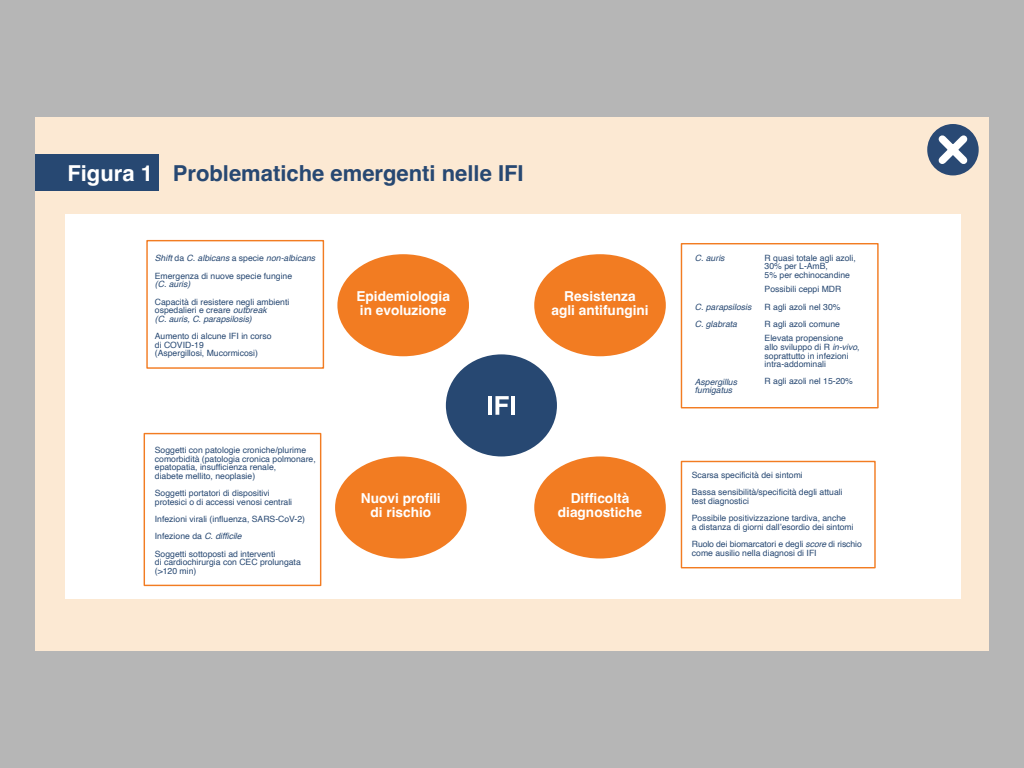
<style>
.page{position:relative;width:1024px;height:768px;background:#b3b3b3}
.page>*{position:absolute;margin:0;border:0;box-sizing:border-box;transform-origin:0 0}
.t1{font:700 22px "Helvetica";color:#274872}
.t2{font:700 13.7px/14.4px "Helvetica";color:#fff;text-align:center}
.t3{font:8.65px/8.7px "Helvetica";color:#274872}
.t4{font:italic 8.65px/17.3px "Helvetica";color:#274872}
.s1{color:#fff}
.s2{font-style:italic}
</style>
<div class="page">
<div style="left:35px;top:117px;width:954px;height:534px;background:#fce9d3"></div>
<div style="left:35px;top:154px;width:123px;height:37px;background:#274872"></div>
<svg style="left:927px;top:124px;width:52px;height:51px"></svg>
<div style="left:65px;top:215px;width:896px;height:384px;background:#fff"></div>
<div style="left:337px;top:254px;width:132px;height:102px;background:#f27c22;border-radius:50%"></div>
<div style="left:446px;top:354px;width:111px;height:102px;background:#274872;border-radius:50%"></div>
<div style="left:146px;top:240px;width:178px;height:129px;border:1px solid #f27c22"></div>
<div style="left:144px;top:433px;width:177px;height:153px;border:1px solid #f27c22"></div>
<div style="left:681px;top:461px;width:195px;height:107px;border:1px solid #f27c22"></div>
<div style="left:534px;top:254px;width:132px;height:102px;background:#f27c22;border-radius:50%"></div>
<div style="left:534px;top:456px;width:132px;height:103px;background:#f27c22;border-radius:50%"></div>
<div style="left:335px;top:456px;width:132px;height:103px;background:#f27c22;border-radius:50%"></div>
<hr style="left:488px;top:396px;width:4px;height:19px;background:#fff">
<svg style="left:495px;top:396px;width:14px;height:19px"></svg>
<hr style="left:511px;top:396px;width:4px;height:19px;background:#fff">
<div style="left:681px;top:243px;width:198px;height:165px;border:1px solid #f27c22"></div>
<h1 class="t1" style="left:67px;top:160px;width:458px"><span class="s1">Figura 1</span> Problematiche emergenti nelle IFI</h1>
<p class="t3" style="left:155px;top:250px;width:162px;line-height:17.3px"><span class="s2">Shift</span> da <span class="s2">C. albicans</span> a specie <span class="s2">non-albicans<br></span>Emergenza di nuove specie fungine</p>
<p class="t4" style="left:155px;top:276px;width:37px">(C. auris)</p>
<p class="t3" style="left:155px;top:297px;width:136px">Capacità di resistere negli ambienti ospedalieri e creare <span class="s2">outbreak<br>(C. auris, C. parapsilosis)</span></p>
<p class="t3" style="left:155px;top:332px;width:118px">Aumento di alcune IFI in corso di COVID-19<br>(Aspergillosi, Mucormicosi)</p>
<p class="t3" style="left:155px;top:446px;width:162px">Soggetti con patologie croniche/plurime comorbidità (patologia cronica polmonare, epatopatia, insufficienza renale,<br>diabete mellito, neoplasie)</p>
<p class="t3" style="left:155px;top:489px;width:139px">Soggetti portatori di dispositivi protesici o di accessi venosi centrali</p>
<p class="t3" style="left:155px;top:511px;width:152px;line-height:17.3px">Infezioni virali (influenza, SARS-CoV-2)<br>Infezione da <span class="s2">C. difficile<br></span>Soggetti sottoposti ad interventi</p>
<p class="t3" style="left:155px;top:558px;width:147px">di cardiochirurgia con CEC prolungata (&gt;120 min)</p>
<h2 class="t2" style="left:356px;top:290px;width:95px;text-align:left">Epidemiologia in evoluzione</h2>
<h2 class="t2" style="left:551px;top:290px;width:99px">Resistenza agli antifungini</h2>
<h2 class="t2" style="left:361px;top:492px;width:81px">Nuovi profili di rischio</h2>
<h2 class="t2" style="left:558px;top:492px;width:86px">Difficoltà diagnostiche</h2>
<p class="t4" style="left:695px;top:249px;width:31px">C. auris</p>
<p class="t4" style="left:695px;top:298px;width:58px">C. parapsilosis<br>C. glabrata</p>
<p class="t4" style="left:695px;top:377px;width:44px;line-height:8.7px">Aspergillus fumigatus</p>
<p class="t3" style="left:765px;top:254px;width:93px">R quasi totale agli azoli,<br>30% per L-AmB,<br>5% per echinocandine</p>
<p class="t3" style="left:765px;top:281px;width:78px;line-height:17.3px;text-align:justify">Possibili ceppi MDR R agli azoli nel 30% R agli azoli comune</p>
<p class="t3" style="left:765px;top:334px;width:97px">Elevata propensione<br>allo sviluppo di R <span class="s2">in-vivo</span>, soprattutto in infezioni intra-addominali</p>
<p class="t3" style="left:765px;top:377px;width:90px">R agli azoli nel 15-20%</p>
<p class="t3" style="left:692px;top:466px;width:152px;line-height:17.3px">Scarsa specificità dei sintomi<br>Bassa sensibilità/specificità degli attuali</p>
<p class="t3" style="left:692px;top:492px;width:156px;line-height:17.3px">test diagnostici<br>Possibile positivizzazione tardiva, anche</p>
<p class="t3" style="left:692px;top:518px;width:171px;line-height:17.3px">a distanza di giorni dall’esordio dei sintomi<br>Ruolo dei biomarcatori e degli <span class="s2">score</span> di rischio</p>
<p class="t3" style="left:692px;top:548px;width:126px">come ausilio nella diagnosi di IFI</p>
</div>
